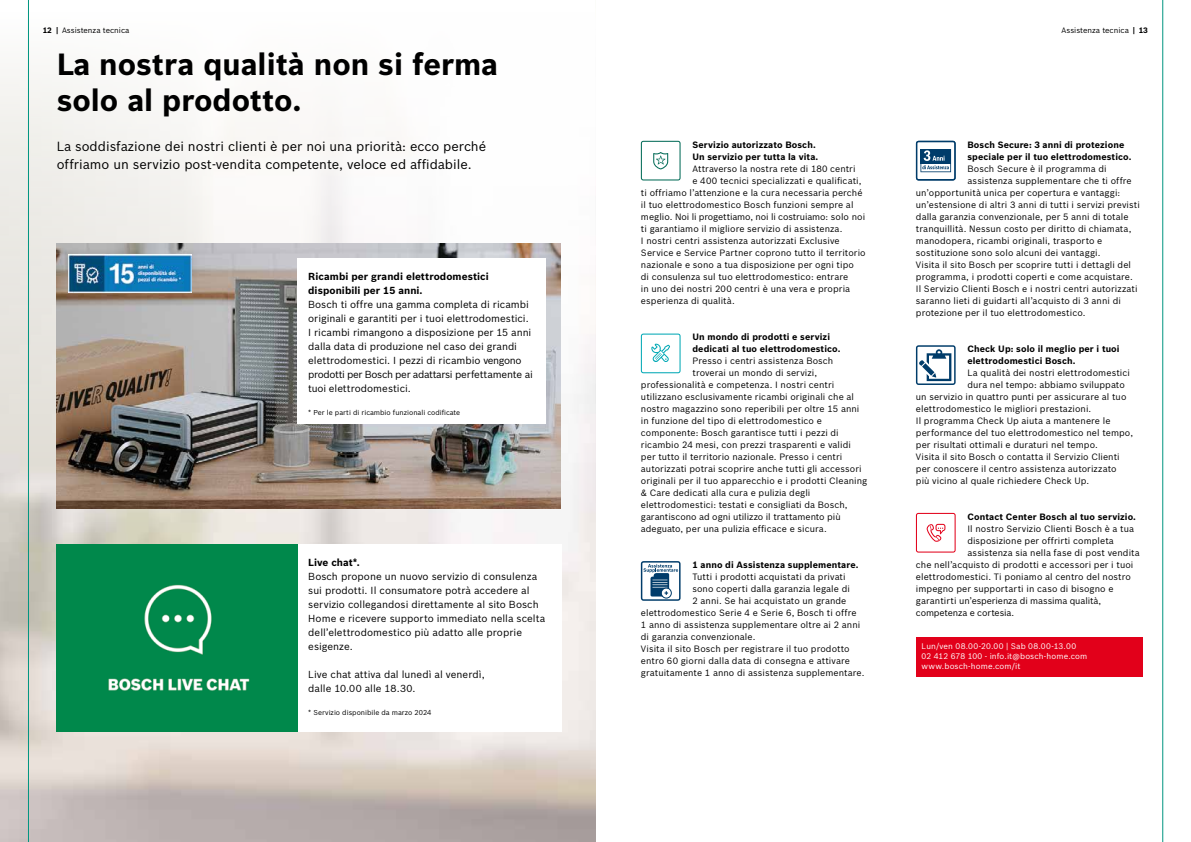
<style>
.page{position:relative;width:1191px;height:842px;background:#fff}
.page>*{position:absolute;margin:0;border:0;box-sizing:border-box;transform-origin:0 0}
.t1{font:700 30px/36px "Bosch Sans";color:#000}
.t2{font:13px/17.5px "Bosch Sans";color:#000}
.t3{font:10px/14px "Bosch Sans";color:#000}
.t4{font:700 10px/14px "Bosch Sans";letter-spacing:.01em;color:#000}
.t5{font:9px "Bosch Sans";letter-spacing:.01em;color:#000}
.t6{font:700 9px/12px "Bosch Sans";letter-spacing:.01em;color:#000}
.t7{font:9px "Bosch Sans";letter-spacing:-.01em;color:#000}
.t8{font:8px/10px "Bosch Sans";letter-spacing:.015em;color:#fff}
.t9{font:7.7px "Bosch Sans";color:#000}
.t10{font:700 7.7px "Bosch Sans";color:#000}
.t11{font:7px "Bosch Sans";color:#000}
.s1{font-weight:700}
</style>
<div class="page">
<img style="left:0;top:597px;width:595px;height:245px">
<svg style="left:0;top:51px;width:595px;height:546px;fill:#f8f7f5"></svg>
<hr style="left:28px;top:0;width:1px;height:842px;background:#009580">
<hr style="left:1162px;top:0;width:1px;height:842px;background:#009580">
<svg style="left:916px;top:141px;width:39px;height:39px"></svg>
<svg style="left:641px;top:561px;width:39px;height:40px"></svg>
<svg style="left:916px;top:345px;width:39px;height:40px"></svg>
<svg style="left:916px;top:513px;width:39px;height:40px"></svg>
<svg style="left:641px;top:141px;width:39px;height:39px"></svg>
<svg style="left:641px;top:334px;width:39px;height:39px"></svg>
<div style="left:916px;top:637px;width:226px;height:39px;background:#e2001a"></div>
<img style="left:57px;top:244px;width:504px;height:264px">
<img style="left:69px;top:255px;width:122px;height:37px">
<div style="left:297px;top:258px;width:249px;height:165px;background:#fff"></div>
<div style="left:297px;top:544px;width:264px;height:187px;background:#fff"></div>
<div style="left:57px;top:544px;width:241px;height:187px;background:#00884b"></div>
<p class="t9" style="left:43px;top:26px;width:88px"><span class="s1">12 |</span> Assistenza tecnica</p>
<h1 class="t1" style="left:57px;top:46px;width:443px">La nostra qualità non si ferma solo al prodotto.</h1>
<h2 class="t2" style="left:57px;top:138px;width:431px">La soddisfazione dei nostri clienti è per noi una priorità: ecco perché offriamo un servizio post-vendita competente, veloce ed affidabile.</h2>
<p class="t4" style="left:308px;top:269px;width:182px">Ricambi per grandi elettrodomestici disponibili per 15 anni.</p>
<p class="t3" style="left:308px;top:297px;width:226px">Bosch ti offre una gamma completa di ricambi originali e garantiti per i tuoi elettrodomestici.<br>I ricambi rimangono a disposizione per 15 anni dalla data di produzione nel caso dei grandi elettrodomestici. I pezzi di ricambio vengono prodotti per Bosch per adattarsi perfettamente ai tuoi elettrodomestici.</p>
<p class="t11" style="left:308px;top:408px;width:153px">* Per le parti di ricambio funzionali codificate</p>
<p class="t4" style="left:308px;top:556px;width:53px">Live chat*.</p>
<p class="t3" style="left:308px;top:570px;width:238px">Bosch propone un nuovo servizio di consulenza sui prodotti. Il consumatore potrà accedere al servizio collegandosi direttamente al sito Bosch Home e ricevere supporto immediato nella scelta dell’elettrodomestico più adatto alle proprie esigenze.</p>
<p class="t3" style="left:308px;top:668px;width:178px">Live chat attiva dal lunedì al venerdì, dalle 10.00 alle 18.30.</p>
<p class="t11" style="left:308px;top:708px;width:125px">* Servizio disponibile da marzo 2024</p>
<p class="t6" style="left:692px;top:139px;width:127px">Servizio autorizzato Bosch.<br>Un servizio per tutta la vita.</p>
<p class="t5" style="left:692px;top:163px;width:165px">Attraverso la nostra rete di 180 centri</p>
<p class="t5" style="left:692px;top:175px;width:171px">e 400 tecnici specializzati e qualificati,</p>
<p class="t5" style="left:641px;top:187px;width:223px">ti offriamo l’attenzione e la cura necessaria perché</p>
<p class="t5" style="left:641px;top:199px;width:214px">il tuo elettrodomestico Bosch funzioni sempre al</p>
<p class="t7" style="left:641px;top:211px;width:226px">meglio. Noi li progettiamo, noi li costruiamo: solo noi</p>
<p class="t5" style="left:641px;top:223px;width:203px">ti garantiamo il migliore servizio di assistenza.</p>
<p class="t5" style="left:641px;top:235px;width:200px">I nostri centri assistenza autorizzati Exclusive</p>
<p class="t5" style="left:641px;top:247px;width:226px">Service e Service Partner coprono tutto il territorio</p>
<p class="t5" style="left:641px;top:259px;width:214px">nazionale e sono a tua disposizione per ogni tipo</p>
<p class="t5" style="left:641px;top:271px;width:209px">di consulenza sul tuo elettrodomestico: entrare</p>
<p class="t5" style="left:641px;top:283px;width:211px">in uno dei nostri 200 centri è una vera e propria</p>
<p class="t5" style="left:641px;top:295px;width:95px">esperienza di qualità.</p>
<p class="t6" style="left:692px;top:331px;width:149px">Un mondo di prodotti e servizi dedicati al tuo elettrodomestico.</p>
<p class="t5" style="left:692px;top:355px;width:142px">Presso i centri assistenza Bosch</p>
<p class="t5" style="left:692px;top:367px;width:126px">troverai un mondo di servizi,</p>
<p class="t5" style="left:641px;top:379px;width:195px">professionalità e competenza. I nostri centri</p>
<p class="t5" style="left:641px;top:391px;width:215px">utilizzano esclusivamente ricambi originali che al</p>
<p class="t5" style="left:641px;top:403px;width:220px">nostro magazzino sono reperibili per oltre 15 anni</p>
<p class="t5" style="left:641px;top:415px;width:182px">in funzione del tipo di elettrodomestico e</p>
<p class="t5" style="left:641px;top:427px;width:199px">componente: Bosch garantisce tutti i pezzi di</p>
<p class="t5" style="left:641px;top:439px;width:211px">ricambio 24 mesi, con prezzi trasparenti e validi</p>
<p class="t5" style="left:641px;top:451px;width:203px">per tutto il territorio nazionale. Presso i centri</p>
<p class="t5" style="left:641px;top:463px;width:222px">autorizzati potrai scoprire anche tutti gli accessori</p>
<p class="t5" style="left:641px;top:475px;width:228px">originali per il tuo apparecchio e i prodotti Cleaning</p>
<p class="t5" style="left:641px;top:487px;width:171px">&amp; Care dedicati alla cura e pulizia degli</p>
<p class="t5" style="left:641px;top:499px;width:208px">elettrodomestici: testati e consigliati da Bosch,</p>
<p class="t5" style="left:641px;top:511px;width:201px">garantiscono ad ogni utilizzo il trattamento più</p>
<p class="t5" style="left:641px;top:523px;width:187px">adeguato, per una pulizia efficace e sicura.</p>
<p class="t6" style="left:692px;top:559px;width:167px">1 anno di Assistenza supplementare.</p>
<p class="t5" style="left:692px;top:571px;width:155px">Tutti i prodotti acquistati da privati</p>
<p class="t5" style="left:692px;top:583px;width:159px">sono coperti dalla garanzia legale di</p>
<p class="t5" style="left:692px;top:595px;width:155px">2 anni. Se hai acquistato un grande</p>
<p class="t5" style="left:641px;top:607px;width:217px">elettrodomestico Serie 4 e Serie 6, Bosch ti offre</p>
<p class="t5" style="left:641px;top:619px;width:221px">1 anno di assistenza supplementare oltre ai 2 anni</p>
<p class="t5" style="left:641px;top:631px;width:116px">di garanzia convenzionale.</p>
<p class="t5" style="left:641px;top:643px;width:210px">Visita il sito Bosch per registrare il tuo prodotto</p>
<p class="t5" style="left:641px;top:655px;width:210px">entro 60 giorni dalla data di consegna e attivare</p>
<p class="t5" style="left:641px;top:667px;width:225px">gratuitamente 1 anno di assistenza supplementare.</p>
<p class="t10" style="left:1132px;top:26px;width:17px">| 13</p>
<p class="t9" style="left:1061px;top:26px;width:69px">Assistenza tecnica</p>
<p class="t6" style="left:967px;top:139px;width:165px">Bosch Secure: 3 anni di protezione speciale per il tuo elettrodomestico.</p>
<p class="t5" style="left:967px;top:163px;width:141px">Bosch Secure è il programma di</p>
<p class="t5" style="left:967px;top:175px;width:166px">assistenza supplementare che ti offre</p>
<p class="t5" style="left:916px;top:187px;width:206px">un’opportunità unica per copertura e vantaggi:</p>
<p class="t5" style="left:916px;top:199px;width:225px">un’estensione di altri 3 anni di tutti i servizi previsti</p>
<p class="t5" style="left:916px;top:211px;width:214px">dalla garanzia convenzionale, per 5 anni di totale</p>
<p class="t5" style="left:916px;top:223px;width:217px">tranquillità. Nessun costo per diritto di chiamata,</p>
<p class="t5" style="left:916px;top:235px;width:188px">manodopera, ricambi originali, trasporto e</p>
<p class="t5" style="left:916px;top:247px;width:186px">sostituzione sono solo alcuni dei vantaggi.</p>
<p class="t5" style="left:916px;top:259px;width:217px">Visita il sito Bosch per scoprire tutti i dettagli del</p>
<p class="t5" style="left:916px;top:271px;width:218px">programma, i prodotti coperti e come acquistare.</p>
<p class="t5" style="left:916px;top:283px;width:223px">Il Servizio Clienti Bosch e i nostri centri autorizzati</p>
<p class="t5" style="left:916px;top:295px;width:206px">saranno lieti di guidarti all’acquisto di 3 anni di</p>
<p class="t5" style="left:916px;top:307px;width:171px">protezione per il tuo elettrodomestico.</p>
<p class="t6" style="left:967px;top:342px;width:154px">Check Up: solo il meglio per i tuoi elettrodomestici Bosch.</p>
<p class="t5" style="left:967px;top:367px;width:164px">La qualità dei nostri elettrodomestici</p>
<p class="t5" style="left:967px;top:379px;width:159px">dura nel tempo: abbiamo sviluppato</p>
<p class="t5" style="left:916px;top:391px;width:212px">un servizio in quattro punti per assicurare al tuo</p>
<p class="t5" style="left:916px;top:403px;width:177px">elettrodomestico le migliori prestazioni.</p>
<p class="t5" style="left:916px;top:415px;width:196px">Il programma Check Up aiuta a mantenere le</p>
<p class="t5" style="left:916px;top:427px;width:219px">performance del tuo elettrodomestico nel tempo,</p>
<p class="t5" style="left:916px;top:439px;width:183px">per risultati ottimali e duraturi nel tempo.</p>
<p class="t5" style="left:916px;top:451px;width:205px">Visita il sito Bosch o contatta il Servizio Clienti</p>
<p class="t5" style="left:916px;top:463px;width:202px">per conoscere il centro assistenza autorizzato</p>
<p class="t5" style="left:916px;top:475px;width:175px">più vicino al quale richiedere Check Up.</p>
<p class="t6" style="left:967px;top:510px;width:170px">Contact Center Bosch al tuo servizio.</p>
<p class="t5" style="left:967px;top:523px;width:168px">Il nostro Servizio Clienti Bosch è a tua</p>
<p class="t5" style="left:967px;top:535px;width:148px">disposizione per offrirti completa</p>
<p class="t5" style="left:967px;top:547px;width:174px">assistenza sia nella fase di post vendita</p>
<p class="t5" style="left:916px;top:559px;width:219px">che nell’acquisto di prodotti e accessori per i tuoi</p>
<p class="t5" style="left:916px;top:571px;width:216px">elettrodomestici. Ti poniamo al centro del nostro</p>
<p class="t5" style="left:916px;top:583px;width:199px">impegno per supportarti in caso di bisogno e</p>
<p class="t5" style="left:916px;top:595px;width:187px">garantirti un’esperienza di massima qualità,</p>
<p class="t7" style="left:916px;top:607px;width:100px">competenza e cortesia.</p>
<p class="t8" style="left:921px;top:641px;width:167px">Lun/ven 08.00-20.00 | Sab 08.00-13.00<br>02 412 678 100 - info.it@bosch-home.com www.bosch-home.com/it</p>
</div>
